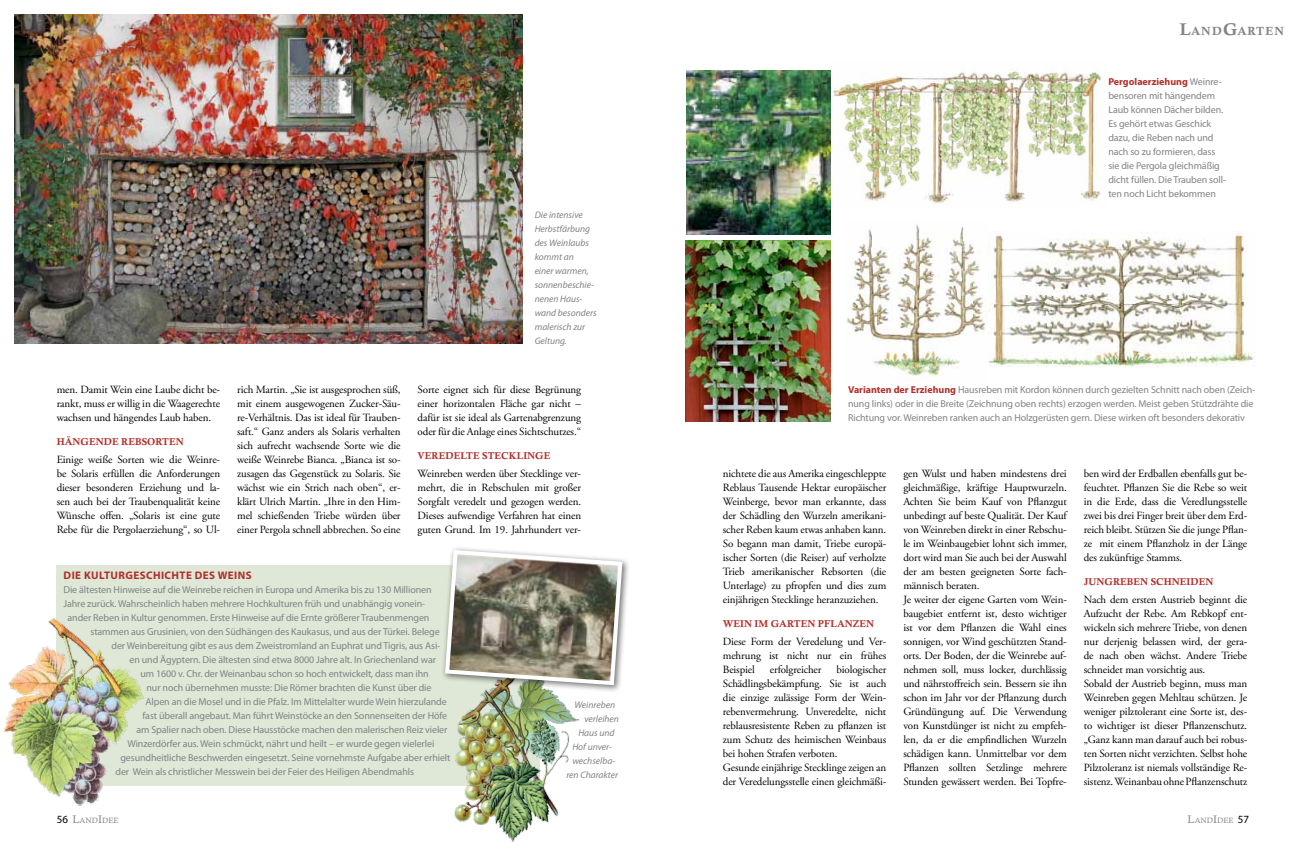
<style>
.page{position:relative;width:1304px;height:842px;background:#fff}
.page>*{position:absolute;margin:0;border:0;box-sizing:border-box;transform-origin:0 0}
.t1{font:700 11.9px "Calisto MT Std";letter-spacing:.07em;color:#808285}
.t2{font:11px/14px "Adobe Garamond Pro";letter-spacing:-.01em;color:#000;text-align:justify}
.t3{font:700 11px "Myriad Pro";letter-spacing:.04em;color:#b02f29}
.t4{font:10px/14px "Myriad Pro";letter-spacing:-.01em;color:#808285}
.t5{font:700 10px "Calisto MT Std";color:#b02f29}
.t6{font:italic 9.5px/14px "Myriad Pro";color:#808285}
.t7{font:7.7px "Calisto MT Std";color:#808285}
.s1{font-size:17px}
.s2{font-weight:700;color:#b02f29}
.s3{font-family:"Myriad Pro";font-size:11px;color:#000}
.s4{font-size:11px}
</style>
<div class="page">
<img style="left:827px;top:63px;width:277px;height:140px">
<img style="left:686px;top:71px;width:145px;height:163px">
<img style="left:685px;top:240px;width:145px;height:181px">
<img style="left:847px;top:224px;width:139px;height:153px">
<img style="left:988px;top:232px;width:267px;height:135px">
<img style="left:14px;top:14px;width:508px;height:329px">
<div style="left:57px;top:565px;width:483px;height:220px;background:#dfe7d7"></div>
<img style="left:3px;top:604px;width:142px;height:202px">
<img style="left:449px;top:693px;width:130px;height:149px">
<div style="left:441px;top:546px;width:189px;height:147px;background:#000;opacity:.55"></div>
<svg style="left:443px;top:548px;width:182px;height:139px"></svg>
<p class="t1" style="left:1180px;top:24px;width:106px"><span class="s1">L</span>AND<span class="s1">G</span>ARTEN</p>
<p class="t2" style="left:57px;top:383px;width:165px">men. Damit Wein eine Laube dicht be&shy;rankt, muss er willig in die Waagerechte wachsen und hängendes Laub haben.</p>
<p class="t5" style="left:57px;top:436px;width:129px">HÄNGENDE REBSORTEN</p>
<p class="t2" style="left:57px;top:453px;width:165px">Einige weiße Sorten wie die Weinre&shy;be Solaris erfüllen die Anforderungen dieser besonderen Erziehung und la&shy;sen auch bei der Traubenqualität keine Wünsche offen. „Solaris ist eine gute Rebe für die Pergolaerziehung“, so Ul-</p>
<p class="t6" style="left:535px;top:207px;width:64px">Die intensive<br>Herbstfärbung des Weinlaubs kommt an<br>einer warmen, sonnenbeschie&shy;nenen Haus&shy;wand besonders malerisch zur<br>Geltung.</p>
<p class="t2" style="left:237px;top:383px;width:165px">rich Martin. „Sie ist ausgesprochen süß, mit einem ausgewogenen Zucker-Säu&shy;re-Verhältnis. Das ist ideal für Trauben&shy;saft.“ Ganz anders als Solaris verhalten sich aufrecht wachsende Sorte wie die weiße Weinrebe Bianca. „Bianca ist so&shy;zusagen das Gegenstück zu Solaris. Sie wächst wie ein Strich nach oben“, er&shy;klärt Ulrich Martin. „Ihre in den Him&shy;mel schießenden Triebe würden über einer Pergola schnell abbrechen. So eine</p>
<p class="t2" style="left:418px;top:383px;width:165px">Sorte eignet sich für diese Begrünung einer horizontalen Fläche gar nicht – dafür ist sie ideal als Gartenabgrenzung oder für die Anlage eines Sichtschutzes.“</p>
<p class="t5" style="left:418px;top:450px;width:134px">VEREDELTE STECKLINGE</p>
<p class="t2" style="left:418px;top:467px;width:165px">Weinreben werden über Stecklinge ver&shy;mehrt, die in Rebschulen mit großer Sorgfalt veredelt und gezogen werden.<br>Dieses aufwendige Verfahren hat einen guten Grund. Im 19. Jahrhundert ver-</p>
<p class="t3" style="left:64px;top:568px;width:189px">Die Kulturgeschichte des Weins</p>
<p class="t4" style="left:63px;top:582px;width:370px">Die ältesten H inweise auf die Weinrebe reichen in Europa und Amerika bis zu 130 Millionen</p>
<p class="t4" style="left:63px;top:596px;width:363px">Jahre zurück. Wahrscheinlich haben mehrere Hochkulturen früh und unabhängig vonein-</p>
<p class="t4" style="left:67px;top:610px;width:363px">ander Reben in Kultur genommen. Erste H inweise auf die Ernte größerer Traubenmengen</p>
<p class="t4" style="left:90px;top:624px;width:351px">stammen aus Grusinien, von den Südhängen des Kaukasus, und aus der Türkei. Belege</p>
<p class="t4" style="left:111px;top:638px;width:330px">der Weinbereitung gibt es aus dem Zweistromland an Euphrat und Tigris, aus Asi-</p>
<p class="t4" style="left:129px;top:652px;width:308px">en und Ägyptern. Die ältesten sind etwa 8000 Jahre alt. I n Griechenland war</p>
<p class="t4" style="left:140px;top:666px;width:290px">um 1600 v. Chr. der Weinanbau schon so hoch entwickelt, dass man ihn</p>
<p class="t4" style="left:146px;top:680px;width:287px">nur noch übernehmen musste: Die Römer brachten die Kunst über die</p>
<p class="t4" style="left:145px;top:694px;width:303px">Alpen an die Mosel und in die Pfalz. I m Mittelalter wurde Wein hierzulande</p>
<p class="t4" style="left:142px;top:708px;width:306px">fast überall angebaut. Man führt Weinstöcke an den Sonnenseiten der Höfe</p>
<p class="t4" style="left:136px;top:722px;width:312px">am Spalier nach oben. Diese Hausstöcke machen den malerischen Reiz vieler</p>
<p class="t4" style="left:127px;top:736px;width:308px">Winzerdörfer aus. Wein schmückt, nährt und heilt – er wurde gegen vielerlei</p>
<p class="t4" style="left:120px;top:750px;width:332px">gesundheitliche Beschwerden eingesetzt. Seine vornehmste Aufgabe aber erhielt</p>
<p class="t4" style="left:115px;top:764px;width:300px">der Wein als christlicher Messwein bei der Feier des Heiligen Abendmahls</p>
<p class="t6" style="left:574px;top:698px;width:42px">Weinreben</p>
<p class="t6" style="left:584px;top:712px;width:36px">verleihen</p>
<p class="t6" style="left:578px;top:726px;width:38px">Haus und</p>
<p class="t6" style="left:572px;top:740px;width:41px">Hof unver-</p>
<p class="t6" style="left:572px;top:754px;width:44px">wechselba-</p>
<p class="t6" style="left:566px;top:768px;width:53px">ren Charakter</p>
<p class="t4" style="left:1108px;top:74px;width:119px"><span class="s2">Pergolaerziehung</span> Weinre&shy;bensoren mit hängendem<br>Laub können Dächer bilden.<br>Es gehört etwas Geschick dazu, die Reben nach und nach so zu formieren, dass sie die Pergola gleichmäßig dicht füllen. Die Trauben soll&shy;ten noch Licht bekommen</p>
<p class="t4" style="left:848px;top:382px;width:409px"><span class="s2">Varianten der Erziehung</span> Hausreben mit Kordon können durch gezielten Schnitt nach oben (Zeich&shy;nung links) oder in die Breite (Zeichnung oben rechts) erzogen werden. Meist geben Stützdrähte die<br>Richtung vor. Weinreben ranken auch an Holzgerüsten gern. Diese wirken oft besonders dekorativ</p>
<p class="t2" style="left:723px;top:467px;width:165px">nichtete die aus Amerika eingeschleppte Reblaus Tausende Hektar europäischer Weinberge, bevor man erkannte, dass der Schädling den Wurzeln amerikani&shy;scher Reben kaum etwas anhaben kann.<br>So begann man damit, Triebe europä&shy;ischer Sorten (die Reiser) auf verholzte Trieb amerikanischer Rebsorten (die Unterlage) zu pfropfen und dies zum einjährigen Stecklinge heranzuziehen.</p>
<p class="t5" style="left:723px;top:618px;width:153px">WEIN IM GARTEN PFLANZEN</p>
<p class="t2" style="left:723px;top:635px;width:165px">Diese Form der Veredelung und Ver&shy;mehrung ist nicht nur ein frühes Beispiel</p>
<p class="t2" style="left:723px;top:663px;width:165px;text-align:left;text-indent:114px">biologischer Schädlingsbekämpfung. Sie ist auch die einzige zulässige Form der Wein&shy;rebenvermehrung. Unveredelte, nicht reblausresistente Reben zu pflanzen ist zum Schutz des heimischen Weinbaus bei hohen Strafen verboten.<br>Gesunde einjährige Stecklinge zeigen an der Veredelungsstelle einen gleichmäßi-</p>
<p class="t2" style="left:770px;top:663px;width:53px">erfolgreicher</p>
<p class="t2" style="left:903px;top:467px;width:165px;text-align:left">gen Wulst und haben mindestens drei gleichmäßige, kräftige Hauptwurzeln.<br>Achten Sie beim Kauf von Pflanzgut unbedingt auf beste Qualität. Der Kauf von Weinreben direkt in einer Rebschu&shy;le im Weinbaugebiet lohnt sich immer, dort wird man Sie auch bei der Auswahl der am besten geeigneten Sorte fach&shy;männisch beraten.<br>Je weiter der eigene Garten vom Wein&shy;baugebiet entfernt ist, desto wichtiger ist vor dem Pflanzen die Wahl eines sonnigen, vor Wind geschützten Stand&shy;orts. Der Boden, der die Weinrebe auf&shy;nehmen soll, muss locker, durchlässig und nährstoffreich sein. Bessern sie ihn schon im Jahr vor der Pflanzung durch Gründüngung auf. Die Verwendung von Kunstdünger ist nicht zu empfeh&shy;len, da er die empfindlichen Wurzeln schädigen kann. Unmittelbar vor dem Pflanzen sollten Setzlinge mehrere Stunden gewässert werden. Bei Topfre-</p>
<p class="t2" style="left:1084px;top:467px;width:165px">ben wird der Erdballen ebenfalls gut be&shy;feuchtet. Pflanzen Sie die Rebe so weit in die Erde, dass die Veredlungsstelle zwei bis drei Finger breit über dem Erd&shy;reich bleibt. Stützen Sie die junge Pflan&shy;ze mit einem Pflanzholz in der Länge des zukünftige Stamms.</p>
<p class="t5" style="left:1084px;top:576px;width:131px">JUNGREBEN SCHNEIDEN</p>
<p class="t2" style="left:1084px;top:593px;width:165px;text-align:left">Nach dem ersten Austrieb beginnt die Aufzucht der Rebe. Am Rebkopf ent&shy;wickeln sich mehrere Triebe, von denen nur derjenig belassen wird, der gera&shy;de nach oben wächst. Andere Triebe schneidet man vorsichtig aus.<br>Sobald der Austrieb beginn, muss man Weinreben gegen Mehltau schützen. Je weniger pilztolerant eine Sorte ist, des&shy;to wichtiger ist dieser Pflanzenschutz. „Ganz kann man darauf auch bei robus&shy;ten Sorten nicht verzichten. Selbst hohe Pilztoleranz ist niemals vollständige Re&shy;sistenz. Weinanbau ohne Pflanzenschutz</p>
<p class="t7" style="left:57px;top:816px;width:63px"><span class="s3">56</span> <span class="s4">L</span>AND<span class="s4">I</span>DEE</p>
<p class="t7" style="left:1187px;top:816px;width:63px"><span class="s4">L</span>AND<span class="s4">I</span>DEE <span class="s3">57</span></p>
</div>
